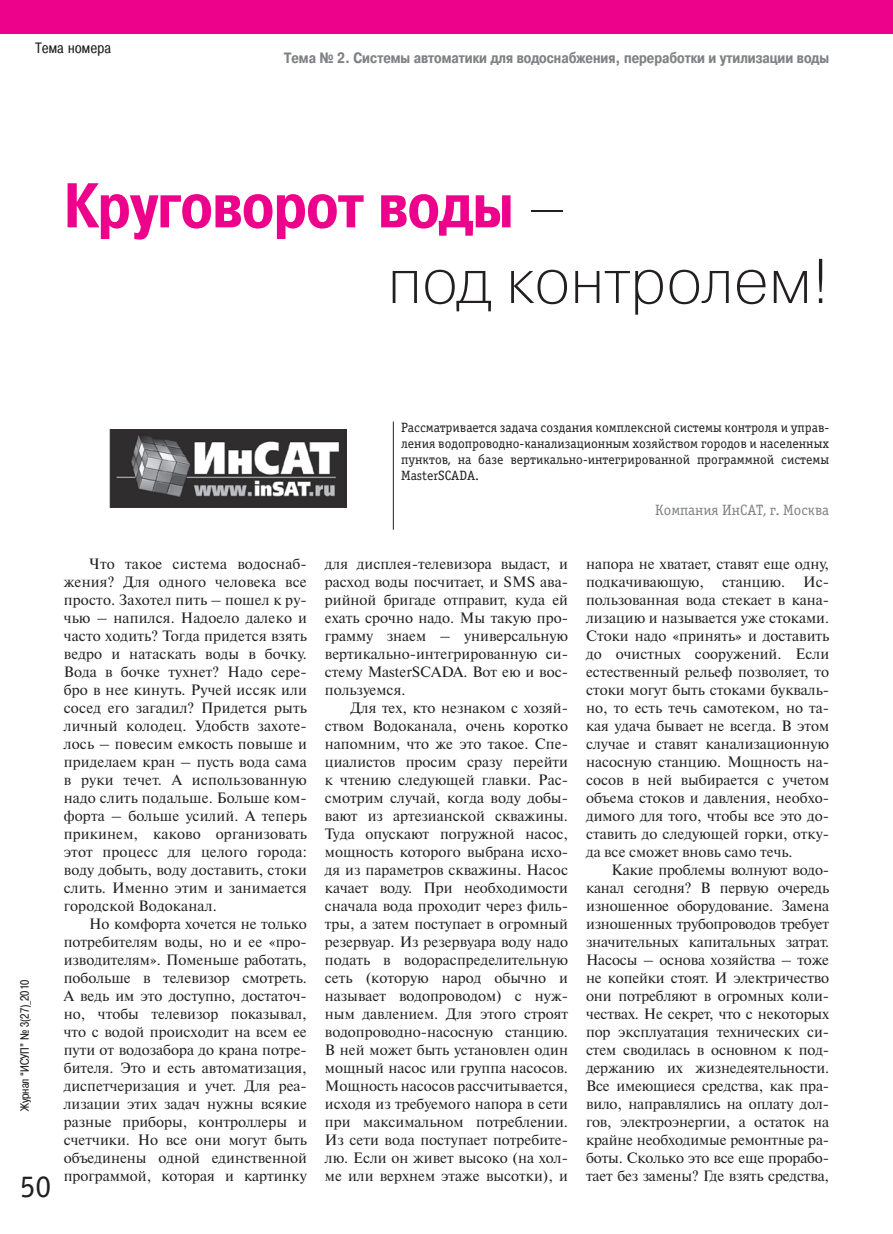
<style>
.page{position:relative;width:893px;height:1234px;background:#fff}
.page>*{position:absolute;margin:0;border:0;box-sizing:border-box;transform-origin:0 0}
.t1{font:700 63px "Pragmatica Cond C";color:#ed028c}
.t2{font:63px "Pragmatica Light C";color:#231f20}
.t3{font:31.5px "Officina Serif C";color:#231f20}
.t4{font:15px/18px "Newton C";color:#231f20;text-align:justify}
.t5{font:700 15px "Pragmatica Cond C";color:#808285}
.t6{font:15px "Officina Serif C";color:#808285}
.t7{font:15px "Pragmatica Cond C";letter-spacing:.03em;color:#231f20}
.t8{font:13.5px/16.2px "Officina Serif C";color:#231f20;text-align:justify}
.t9{font:12px "Pragmatica Cond C";color:#231f20}
.s1{font-family:"Pragmatica Light C";font-weight:400;color:#231f20}
</style>
<div class="page">
<div style="left:0;top:0;width:893px;height:34px;background:#ed028c"></div>
<hr style="left:393px;top:421px;width:1px;height:108px;background:#231f20">
<img style="left:109px;top:429px;width:237px;height:78px">
<p class="t7" style="left:35px;top:39px;width:77px">Тема номера</p>
<p class="t5" style="left:284px;top:50px;width:546px">Тема № 2. Системы автоматики для водоснабжения, переработки и утилизации воды</p>
<h1 class="t1" style="left:64px;top:171px;width:504px">Круговорот воды <span class="s1">–</span></h1>
<h1 class="t2" style="left:388px;top:246px;width:443px">под контролем!</h1>
<p class="t9" style="left:18px;top:1110px;width:133px;rotate:-90deg">Журнал “ИСУП” № 3(27)_2010</p>
<h2 class="t3" style="left:20px;top:1168px;width:33px">50</h2>
<p class="t4" style="left:64px;top:554px;width:245px;text-indent:26px">Что такое система водоснаб&shy;жения? Для одного человека все просто. Захотел пить – пошел к ру&shy;чью – напился. Надоело далеко и часто ходить? Тогда придется взять ведро и натаскать воды в бочку.<br>Вода в бочке тухнет? Надо сере&shy;бро в нее кинуть. Ручей иссяк или сосед его загадил? Придется рыть личный колодец. Удобств захоте&shy;лось – повесим емкость повыше и приделаем кран – пусть вода сама в руки течет. А использованную надо слить подальше. Больше ком&shy;форта – больше усилий. А теперь прикинем, каково организовать этот процесс для целого города: воду добыть, воду доставить, стоки слить. Именно этим и занимается городской Водоканал.</p>
<p class="t4" style="left:64px;top:914px;width:245px;text-indent:26px">Но комфорта хочется не только потребителям воды, но и ее «про&shy;изводителям». Поменьше работать, побольше в телевизор смотреть.<br>А ведь им это доступно, достаточ&shy;но, чтобы телевизор показывал, что с водой происходит на всем ее пути от водозабора до крана потре&shy;бителя. Это и есть автоматизация, диспетчеризация и учет. Для реа&shy;лизации этих задач нужны всякие разные приборы, контроллеры и счетчики. Но все они могут быть объединены одной единственной программой, которая и картинку</p>
<p class="t8" style="left:401px;top:419px;width:430px">Рассматривается задача создания комплексной системы контроля и управ&shy;ления водопроводно-канализационным хозяйством городов и населенных пунктов, на базе вертикально-интегрированной программной системы MasterSCADA.</p>
<p class="t6" style="left:655px;top:502px;width:175px">Компания ИнСАТ, г. Москва</p>
<p class="t4" style="left:325px;top:554px;width:245px">для дисплея-телевизора выдаст, и расход воды посчитает, и SMS ава&shy;рийной бригаде отправит, куда ей ехать срочно надо. Мы такую про&shy;грамму знаем – универсальную вертикально-интегрированную си&shy;стему MasterSCADA. Вот ею и вос&shy;пользуемся.</p>
<p class="t4" style="left:325px;top:698px;width:245px;text-indent:26px">Для тех, кто незнаком с хозяй&shy;ством Водоканала, очень коротко напомним, что же это такое. Спе&shy;циалистов просим сразу перейти к чтению следующей главки. Рас&shy;смотрим случай, когда воду добы&shy;вают из артезианской скважины.<br>Туда опускают погружной насос, мощность которого выбрана исхо&shy;дя из параметров скважины. Насос качает воду. При необходимости сначала вода проходит через филь&shy;тры, а затем поступает в огромный резервуар. Из резервуара воду надо подать в водораспределительную сеть (которую народ обычно и называет водопроводом) с нуж&shy;ным давлением. Для этого строят водопроводно-насосную станцию.<br>В ней может быть установлен один мощный насос или группа насосов.<br>Мощность насосов рассчитывается, исходя из требуемого напора в сети при максимальном потреблении.<br>Из сети вода поступает потребите&shy;лю. Если он живет высоко (на хол&shy;ме или верхнем этаже высотки), и</p>
<p class="t4" style="left:586px;top:554px;width:245px">напора не хватает, ставят еще одну, подкачивающую, станцию. Ис&shy;пользованная вода стекает в кана&shy;лизацию и называется уже стоками.<br>Стоки надо «принять» и доставить до очистных сооружений. Если естественный рельеф позволяет, то стоки могут быть стоками букваль&shy;но, то есть течь самотеком, но та&shy;кая удача бывает не всегда. В этом случае и ставят канализационную насосную станцию. Мощность на&shy;сосов в ней выбирается с учетом объема стоков и давления, необхо&shy;димого для того, чтобы все это до&shy;ставить до следующей горки, отку&shy;да все сможет вновь само течь.</p>
<p class="t4" style="left:586px;top:860px;width:245px;text-indent:26px">Какие проблемы волнуют водо&shy;канал сегодня? В первую очередь изношенное оборудование. Замена изношенных трубопроводов требует значительных капитальных затрат.<br>Насосы – основа хозяйства – тоже не копейки стоят. И электричество они потребляют в огромных коли&shy;чествах. Не секрет, что с некоторых пор эксплуатация технических си&shy;стем сводилась в основном к под&shy;держанию их жизнедеятельности.<br>Все имеющиеся средства, как пра&shy;вило, направлялись на оплату дол&shy;гов, электроэнергии, а остаток на крайне необходимые ремонтные ра&shy;боты. Сколько это все еще прорабо&shy;тает без замены? Где взять средства,</p>
</div>
